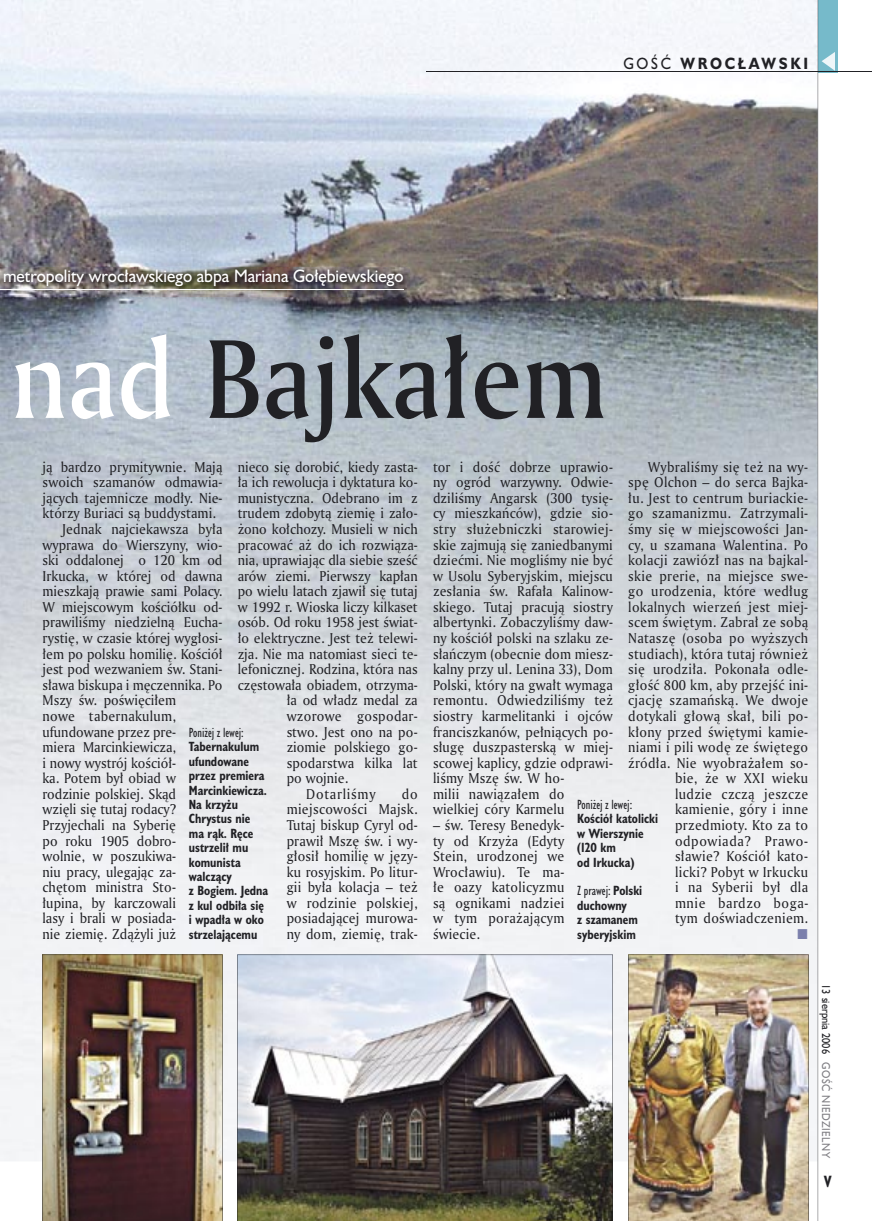
<style>
.page{position:relative;width:872px;height:1221px;background:#fff}
.page>*{position:absolute;margin:0;border:0;box-sizing:border-box;transform-origin:0 0}
.t1{font:108px "Amerigo Md PL";color:#212125;scale:.9 1}
.t2{font:16.5px "Humanst 521 PL";color:#fff;scale:.94 1}
.t3{font:700 15px "Humanst 521 PL";letter-spacing:.2em;color:#212125;scale:.9 1}
.t4{font:700 15px "Humanst 521 Cn PL";color:#212125;scale:.94 1}
.t5{font:13.8px/15.6px "Amerigo PL";letter-spacing:.01em;color:#212125;text-align:justify;scale:.94 1}
.t6{font:13.8px "Amerigo PL";letter-spacing:.055em;color:#212125;scale:.94 1}
.t7{font:700 12.3px/14.4px "Humanst 521 Cn PL";color:#212125;scale:.94 1}
.t8{font:12.3px "Humanst 521 Cn PL";color:#212125;scale:.94 1}
.t9{font:10.5px "Humanst 521 PL";letter-spacing:.05em;color:#7f7e83;scale:.9 1}
.t10{font:10.5px "Humanst 521 PL";color:#212125;scale:.9 1}
.s1{font-weight:400}
.s2{color:#fff}
</style>
<div class="page">
<img style="left:0;top:0;width:817px;height:1161px">
<div style="left:818px;top:0;width:19px;height:72px;background:#76baca"></div>
<hr style="left:817px;top:0;width:1px;height:1220px;background:#212125">
<svg style="left:821px;top:52px;width:14px;height:19px"></svg>
<hr style="left:425px;top:72px;width:447px;height:1px;background:#212125">
<img style="left:628px;top:954px;width:180px;height:266px">
<img style="left:42px;top:954px;width:180px;height:266px">
<svg style="left:237px;top:954px;width:376px;height:266px;background:#8b8989"></svg>
<img style="left:0;top:267px;width:409px;height:29px">
<hr style="left:0;top:289px;width:403px;height:1px;background:#fff">
<svg style="left:797px;top:928px;width:10px;height:11px"></svg>
<p class="t3" style="left:623px;top:53px;width:207px"><span class="s1">GOŚĆ</span> WROCŁAWSKI</p>
<p class="t2" style="left:3px;top:265px;width:427px">metropolity wrocławskiego abpa Mariana Gołębiewskiego</p>
<h1 class="t1" style="left:11px;top:306px;width:663px"><span class="s2">nad</span> Bajkałem</h1>
<p class="t5" style="left:43px;top:458px;width:193px">ją bardzo prymitywnie. Mają</p>
<p class="t5" style="left:43px;top:474px;width:193px">swoich szamanów odmawia-</p>
<p class="t5" style="left:43px;top:489px;width:193px">jących tajemnicze modły. Nie-</p>
<p class="t5" style="left:43px;top:505px;width:186px">którzy Buriaci są buddystami.</p>
<p class="t5" style="left:62px;top:521px;width:172px">Jednak najciekawsza była</p>
<p class="t5" style="left:43px;top:536px;width:193px">wyprawa do Wierszyny, wio-</p>
<p class="t5" style="left:43px;top:552px;width:193px">ski oddalonej o 120 km od</p>
<p class="t5" style="left:43px;top:567px;width:193px">Irkucka, w której od dawna</p>
<p class="t5" style="left:43px;top:583px;width:193px">mieszkają prawie sami Polacy.</p>
<p class="t5" style="left:43px;top:598px;width:193px">W miejscowym kościółku od-</p>
<p class="t5" style="left:43px;top:614px;width:193px">prawiliśmy niedzielną Eucha-</p>
<p class="t5" style="left:43px;top:630px;width:193px">rystię, w czasie której wygłosi-</p>
<p class="t5" style="left:43px;top:645px;width:193px">łem po polsku homilię. Kościół</p>
<p class="t5" style="left:43px;top:661px;width:193px">jest pod wezwaniem św. Stani-</p>
<p class="t5" style="left:43px;top:676px;width:193px">sława biskupa i męczennika. Po</p>
<p class="t5" style="left:43px;top:692px;width:144px">Mszy św. poświęciłem</p>
<p class="t5" style="left:43px;top:707px;width:144px">nowe tabernakulum,</p>
<p class="t5" style="left:43px;top:723px;width:144px">ufundowane przez pre-</p>
<p class="t5" style="left:43px;top:739px;width:144px">miera Marcinkiewicza,</p>
<p class="t5" style="left:43px;top:754px;width:144px">i nowy wystrój kościół-</p>
<p class="t5" style="left:43px;top:770px;width:144px">ka. Potem był obiad w</p>
<p class="t5" style="left:43px;top:785px;width:144px">rodzinie polskiej. Skąd</p>
<p class="t5" style="left:43px;top:801px;width:144px">wzięli się tutaj rodacy?</p>
<p class="t5" style="left:43px;top:816px;width:144px">Przyjechali na Syberię</p>
<p class="t5" style="left:43px;top:832px;width:144px">po roku 1905 dobro-</p>
<p class="t5" style="left:43px;top:848px;width:144px">wolnie, w poszukiwa-</p>
<p class="t5" style="left:43px;top:863px;width:144px">niu pracy, ulegając za-</p>
<p class="t5" style="left:43px;top:879px;width:143px">chętom ministra Sto-</p>
<p class="t5" style="left:43px;top:894px;width:143px">łupina, by karczowali</p>
<p class="t5" style="left:43px;top:910px;width:144px">lasy i brali w posiada-</p>
<p class="t5" style="left:43px;top:925px;width:144px">nie ziemię. Zdążyli już</p>
<p class="t5" style="left:238px;top:458px;width:193px">nieco się dorobić, kiedy zasta-</p>
<p class="t5" style="left:238px;top:474px;width:193px">ła ich rewolucja i dyktatura ko-</p>
<p class="t5" style="left:238px;top:489px;width:193px">munistyczna. Odebrano im z</p>
<p class="t5" style="left:238px;top:505px;width:193px">trudem zdobytą ziemię i zało-</p>
<p class="t5" style="left:238px;top:521px;width:193px">żono kołchozy. Musieli w nich</p>
<p class="t5" style="left:238px;top:536px;width:193px">pracować aż do ich rozwiąza-</p>
<p class="t5" style="left:238px;top:552px;width:193px">nia, uprawiając dla siebie sześć</p>
<p class="t5" style="left:238px;top:567px;width:193px">arów ziemi. Pierwszy kapłan</p>
<p class="t5" style="left:238px;top:583px;width:193px">po wielu latach zjawił się tutaj</p>
<p class="t5" style="left:238px;top:598px;width:193px">w 1992 r. Wioska liczy kilkaset</p>
<p class="t5" style="left:238px;top:614px;width:193px">osób. Od roku 1958 jest świat-</p>
<p class="t5" style="left:238px;top:630px;width:193px">ło elektryczne. Jest też telewi-</p>
<p class="t5" style="left:238px;top:645px;width:193px">zja. Nie ma natomiast sieci te-</p>
<p class="t5" style="left:238px;top:661px;width:193px">lefonicznej. Rodzina, która nas</p>
<p class="t5" style="left:238px;top:676px;width:193px">częstowała obiadem, otrzyma-</p>
<p class="t5" style="left:287px;top:692px;width:141px">ła od władz medal za</p>
<p class="t5" style="left:287px;top:707px;width:141px">wzorowe gospodar-</p>
<p class="t5" style="left:287px;top:723px;width:141px">stwo. Jest ono na po-</p>
<p class="t5" style="left:287px;top:739px;width:141px">ziomie polskiego go-</p>
<p class="t5" style="left:287px;top:754px;width:141px">spodarstwa kilka lat</p>
<p class="t5" style="left:287px;top:770px;width:67px">po wojnie.</p>
<p class="t6" style="left:306px;top:784px;width:75px">Dotarliśmy</p>
<p class="t8" style="left:189px;top:724px;width:60px">Poniżej z lewej:</p>
<p class="t7" style="left:189px;top:739px;width:86px">Tabernakulum ufundowane przez premiera<br>Marcinkiewicza.<br>Na krzyżu<br>Chrystus nie ma rąk. Ręce ustrzelił mu komunista walczący<br>z Bogiem. Jedna z kul odbiła się i wpadła w oko strzelającemu</p>
<p class="t5" style="left:287px;top:785px;width:141px;text-indent:115px">do miejscowości Majsk.<br>Tutaj biskup Cyryl od&shy;prawił Mszę św. i wy&shy;głosił homilię w języ&shy;ku rosyjskim. Po litur&shy;gii była kolacja – też w rodzinie polskiej, posiadającej murowa&shy;ny dom, ziemię, trak-</p>
<p class="t5" style="left:433px;top:458px;width:193px;text-align:left">tor i dość dobrze uprawio&shy;ny ogród warzywny. Odwie&shy;dziliśmy Angarsk (300 tysię&shy;cy mieszkańców), gdzie sio&shy;stry służebniczki starowiej&shy;skie zajmują się zaniedbanymi dziećmi. Nie mogliśmy nie być w Usolu Syberyjskim, miejscu zesłania św. Rafała Kalinow&shy;skiego. Tutaj pracują siostry albertynki. Zobaczyliśmy daw&shy;ny kościół polski na szlaku ze&shy;słańczym (obecnie dom miesz&shy;kalny przy ul. Lenina 33), Dom<br>Polski, który na gwałt wymaga remontu. Odwiedziliśmy też siostry karmelitanki i ojców franciszkanów, pełniących po&shy;sługę duszpasterską w miej&shy;scowej kaplicy, gdzie odprawi&shy;liśmy Mszę św. W ho-<br>milii nawiązałem do wielkiej córy Karmelu</p>
<p class="t5" style="left:433px;top:816px;width:141px">– św. Teresy Benedyk&shy;ty od Krzyża (Edyty Stein, urodzonej we Wrocławiu). Te ma&shy;łe oazy katolicyzmu są ognikami nadziei w tym porażającym świecie.</p>
<p class="t5" style="left:628px;top:458px;width:193px;text-align:right">Wybraliśmy się też na wy&shy;spę Olchon – do serca Bajka&shy;łu. Jest to centrum buriackie&shy;go szamanizmu. Zatrzymali&shy;śmy się w miejscowości Jan&shy;cy, u szamana Walentina. Po kolacji zawiózł nas na bajkal&shy;skie prerie, na miejsce swe&shy;go urodzenia, które według lokalnych wierzeń jest miej&shy;scem świętym. Zabrał ze sobą<br>Nataszę (osoba po wyższych studiach), która tutaj również się urodziła. Pokonała odle&shy;głość 800 km, aby przejść ini&shy;cjację szamańską. We dwoje dotykali głową skał, bili po&shy;kłony przed świętymi kamie&shy;niami i pili wodę ze świętego źródła. Nie wyobrażałem so&shy;bie, że w XXI wieku<br>ludzie czczą jeszcze kamienie, góry i inne przedmioty. Kto za to odpowiada? Prawo&shy;sławie? Kościół kato-<br>licki? Pobyt w Irkucku<br>i na Syberii był dla<br>mnie bardzo boga-<br>tym doświadczeniem.</p>
<p class="t8" style="left:577px;top:796px;width:60px">Poniżej z lewej:</p>
<p class="t7" style="left:577px;top:811px;width:87px">Kościół katolicki w Wierszynie (120 km<br>od Irkucka)</p>
<p class="t7" style="left:577px;top:883px;width:71px"><span class="s1">Z prawej:</span> Polski duchowny<br>z szamanem syberyjskim</p>
<p class="t10" style="left:833px;top:984px;width:79px;rotate:90deg">13 sierpnia 2006</p>
<p class="t9" style="left:833px;top:1062px;width:108px;rotate:90deg">GOŚĆ NIEDZIELNY</p>
<p class="t4" style="left:824px;top:1171px;width:9px">V</p>
</div>
